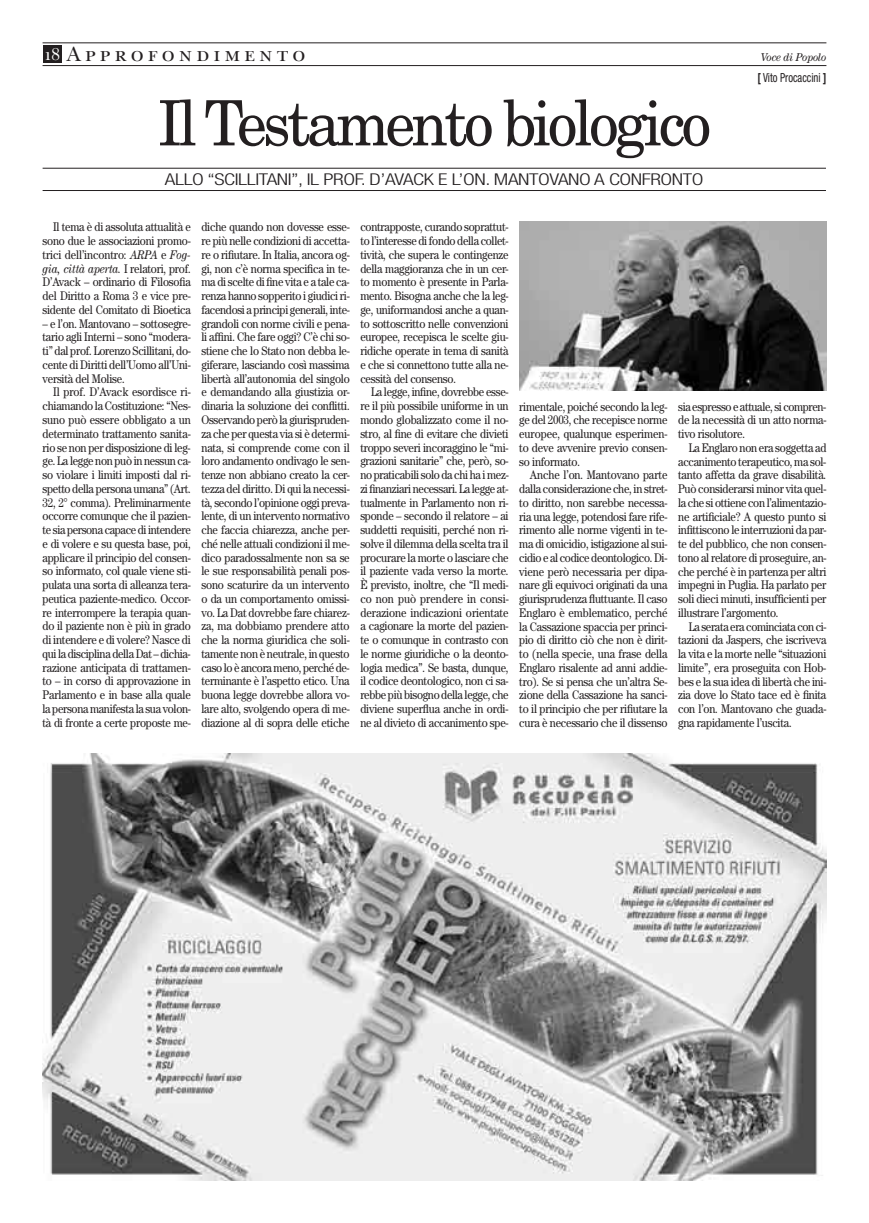
<style>
.page{position:relative;width:869px;height:1223px;background:#fff}
.page>*{position:absolute;margin:0;border:0;box-sizing:border-box;transform-origin:0 0}
.t1{font:62.5px "New Century Schlbk";letter-spacing:-.06em;color:#231f20;scale:.95 1}
.t2{font:21.25px "New Baskerville SC";letter-spacing:.2em;color:#231f20}
.t3{font:300 condensed 16.25px "Helvetica Neue";letter-spacing:-.02em;color:#231f20;scale:1.3 1}
.t4{font:12.5px/13.8px "Century";letter-spacing:-.02em;color:#231f20;text-align:justify;scale:.87 1}
.t5{font:condensed 12.5px "Helvetica Neue";color:#231f20;scale:.85 1}
.t6{font:italic 11.25px "Century";letter-spacing:-.02em;color:#231f20;scale:.95 1}
.s1{font-size:17.5px;color:#fff}
.s2{font-weight:700}
.s3{font-style:italic}
</style>
<div class="page">
<hr style="left:43px;top:43px;width:783px;height:1px;background:#231f20">
<hr style="left:43px;top:65px;width:783px;height:1px;background:#231f20">
<div style="left:43px;top:46px;width:19px;height:17px;background:#231f20"></div>
<hr style="left:43px;top:168px;width:782px;height:1px;background:#231f20">
<hr style="left:43px;top:190px;width:782px;height:1px;background:#231f20">
<img style="left:519px;top:222px;width:307px;height:168px">
<img style="left:43px;top:753px;width:783px;height:427px">
<h2 class="t2" style="left:44px;top:42px;width:263px"><span class="s1">18</span> Approfondimento</h2>
<p class="t6" style="left:760px;top:51px;width:70px">Voce di Popolo</p>
<p class="t5" style="left:757px;top:70px;width:83px"><span class="s2">[</span> Vito Procaccini <span class="s2">]</span></p>
<h1 class="t1" style="left:158px;top:85px;width:583px">Il Testamento biologico</h1>
<h3 class="t3" style="left:165px;top:170px;width:415px">ALLO “SCILLITANI”, IL PROF. D’AVACK E L’ON. MANTOVANO A CONFRONTO</h3>
<p class="t4" style="left:43px;top:220px;width:172px;text-indent:11px">Il tema è di assoluta attualità e sono due le associazioni promo&shy;trici dell’incontro: <span class="s3">ARPA</span> e <span class="s3">Fog&shy;gia, città aperta.</span> I relatori, prof.<br>D’Avack – ordinario di Filosofia del Diritto a Roma 3 e vice pre&shy;sidente del Comitato di Bioetica</p>
<p class="t4" style="left:43px;top:316px;width:172px">– e l’on. Mantovano – sottosegre&shy;tario agli Interni – sono “modera&shy;ti” dal prof. Lorenzo Scillitani, do&shy;cente di Diritti dell’Uomo all’Uni&shy;versità del Molise.</p>
<p class="t4" style="left:43px;top:385px;width:172px;text-indent:11px">Il prof. D’Avack esordisce ri&shy;chiamando la Costituzione: “Nes&shy;suno può essere obbligato a un determinato trattamento sanita&shy;rio se non per disposizione di leg&shy;ge. La legge non può in nessun ca&shy;so violare i limiti imposti dal ri&shy;spetto della persona umana” (Art.<br>32, 2° comma). Preliminarmente occorre comunque che il pazien&shy;te sia persona capace di intendere e di volere e su questa base, poi, applicare il principio del consen&shy;so informato, col quale viene sti&shy;pulata una sorta di alleanza tera&shy;peutica paziente-medico. Occor&shy;re interrompere la terapia quan&shy;do il paziente non è più in grado di intendere e di volere? Nasce di qui la disciplina della Dat – dichia&shy;razione anticipata di trattamen&shy;to – in corso di approvazione in Parlamento e in base alla quale la persona manifesta la sua volon&shy;tà di fronte a certe proposte me-</p>
<p class="t4" style="left:201px;top:220px;width:172px">diche quando non dovesse esse&shy;re più nelle condizioni di accetta&shy;re o rifiutare. In Italia, ancora og&shy;gi, non c’è norma specifica in te&shy;ma di scelte di fine vita e a tale ca&shy;renza hanno sopperito i giudici ri&shy;facendosi a principi generali, inte&shy;grandoli con norme civili e pena&shy;li affini. Che fare oggi? C’è chi so&shy;stiene che lo Stato non debba le&shy;giferare, lasciando così massima libertà all’autonomia del singolo e demandando alla giustizia or&shy;dinaria la soluzione dei conflitti.<br>Osservando però la giurispruden&shy;za che per questa via si è determi&shy;nata, si comprende come con il loro andamento ondivago le sen&shy;tenze non abbiano creato la cer&shy;tezza del diritto. Di qui la necessi&shy;tà, secondo l’opinione oggi preva&shy;lente, di un intervento normativo che faccia chiarezza, anche per&shy;ché nelle attuali condizioni il me&shy;dico paradossalmente non sa se le sue responsabilità penali pos&shy;sono scaturire da un intervento o da un comportamento omissi&shy;vo. La Dat dovrebbe fare chiarez&shy;za, ma dobbiamo prendere atto che la norma giuridica che soli&shy;tamente non è neutrale, in questo caso lo è ancora meno, perché de&shy;terminante è l’aspetto etico. Una buona legge dovrebbe allora vo&shy;lare alto, svolgendo opera di me&shy;diazione al di sopra delle etiche</p>
<p class="t4" style="left:360px;top:220px;width:172px">contrapposte, curando soprattut&shy;to l’interesse di fondo della collet&shy;tività, che supera le contingenze della maggioranza che in un cer&shy;to momento è presente in Parla&shy;mento. Bisogna anche che la leg&shy;ge, uniformandosi anche a quan&shy;to sottoscritto nelle convenzioni europee, recepisca le scelte giu&shy;ridiche operate in tema di sanità e che si connettono tutte alla ne&shy;cessità del consenso.</p>
<p class="t4" style="left:360px;top:385px;width:172px;text-indent:11px">La legge, infine, dovrebbe esse&shy;re il più possibile uniforme in un mondo globalizzato come il no&shy;stro, al fine di evitare che divieti troppo severi incoraggino le “mi&shy;grazioni sanitarie” che, però, so&shy;no praticabili solo da chi ha i mez&shy;zi finanziari necessari. La legge at&shy;tualmente in Parlamento non ri&shy;sponde – secondo il relatore – ai suddetti requisiti, perché non ri&shy;solve il dilemma della scelta tra il procurare la morte o lasciare che il paziente vada verso la morte.<br>È previsto, inoltre, che “Il medi&shy;co non può prendere in consi&shy;derazione indicazioni orientate a cagionare la morte del pazien&shy;te o comunque in contrasto con le norme giuridiche o la deonto&shy;logia medica”. Se basta, dunque, il codice deontologico, non ci sa&shy;rebbe più bisogno della legge, che diviene superflua anche in ordi&shy;ne al divieto di accanimento spe-</p>
<p class="t4" style="left:519px;top:399px;width:172px">rimentale, poiché secondo la leg&shy;ge del 2003, che recepisce norme europee, qualunque esperimen&shy;to deve avvenire previo consen&shy;so informato.</p>
<p class="t4" style="left:519px;top:468px;width:172px;text-indent:11px">Anche l’on. Mantovano parte dalla considerazione che, in stret&shy;to diritto, non sarebbe necessa&shy;ria una legge, potendosi fare rife&shy;rimento alle norme vigenti in te&shy;ma di omicidio, istigazione al sui&shy;cidio e al codice deontologico. Di&shy;viene però necessaria per dipa&shy;nare gli equivoci originati da una giurisprudenza fluttuante. Il caso Englaro è emblematico, perché la Cassazione spaccia per princi&shy;pio di diritto ciò che non è dirit&shy;to (nella specie, una frase della Englaro risalente ad anni addie&shy;tro). Se si pensa che un’altra Se&shy;zione della Cassazione ha sanci&shy;to il principio che per rifiutare la cura è necessario che il dissenso</p>
<p class="t4" style="left:677px;top:399px;width:172px">sia espresso e attuale, si compren&shy;de la necessità di un atto norma&shy;tivo risolutore.</p>
<p class="t4" style="left:677px;top:440px;width:172px;text-indent:11px">La Englaro non era soggetta ad accanimento terapeutico, ma sol&shy;tanto affetta da grave disabilità.<br>Può considerarsi minor vita quel&shy;la che si ottiene con l’alimentazio&shy;ne artificiale? A questo punto si infittiscono le interruzioni da par&shy;te del pubblico, che non consen&shy;tono al relatore di proseguire, an&shy;che perché è in partenza per altri impegni in Puglia. Ha parlato per soli dieci minuti, insufficienti per illustrare l’argomento.</p>
<p class="t4" style="left:677px;top:619px;width:172px;text-indent:11px">La serata era cominciata con ci&shy;tazioni da Jaspers, che iscriveva la vita e la morte nelle “situazioni limite”, era proseguita con Hob&shy;bes e la sua idea di libertà che ini&shy;zia dove lo Stato tace ed è finita con l’on. Mantovano che guada&shy;gna rapidamente l’uscita.</p>
</div>
